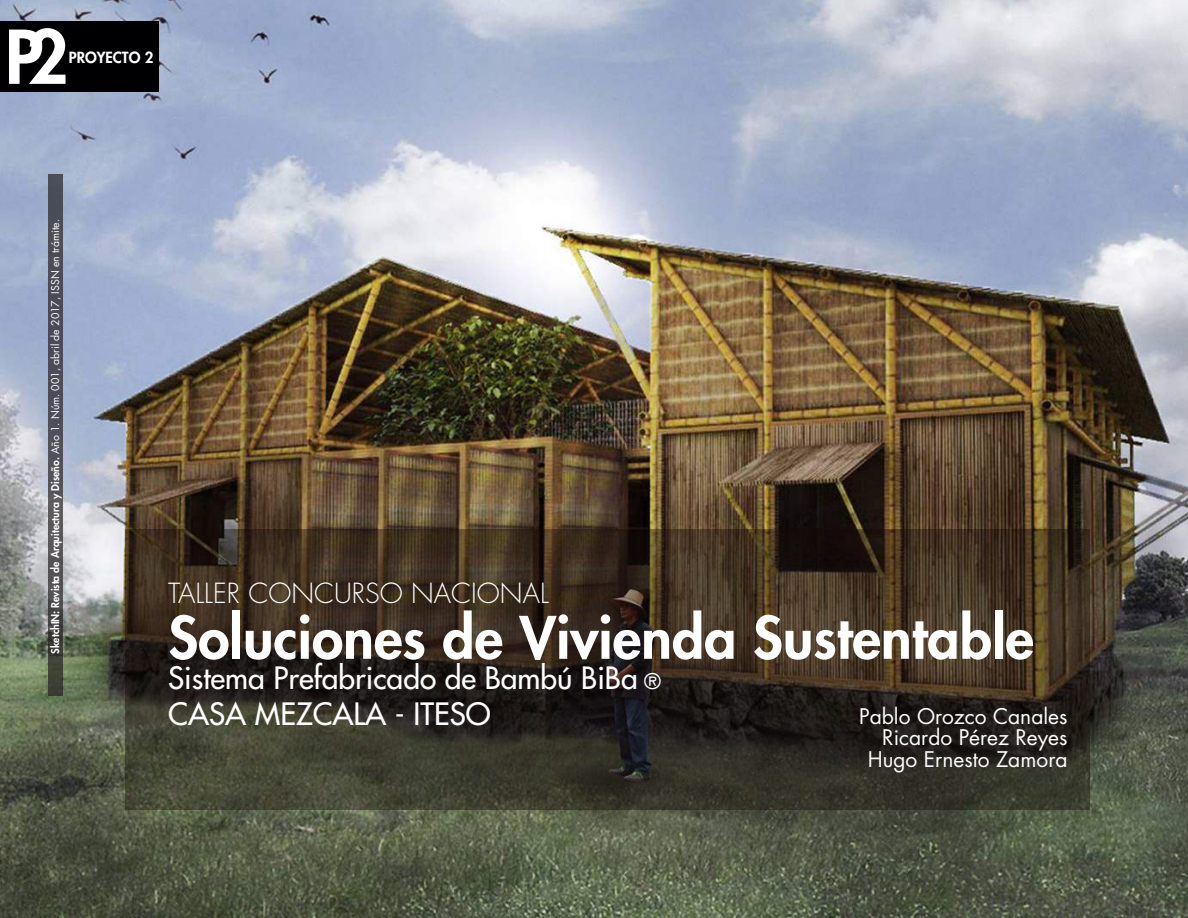
<style>
.page{position:relative;width:1188px;height:918px;background:#fff}
.page>*{position:absolute;margin:0;border:0;box-sizing:border-box;transform-origin:0 0}
.t1{font:800 72px "Futura Std";color:#fff}
.t2{font:800 57px "Futura Std";color:#fff}
.t3{font:500 30px/36.3px "Futura Std";color:#fff}
.t4{font:300 27px "Futura Std";color:#fff}
.t5{font:21px/21.6px "Futura Std";color:#fff;text-align:right}
.t6{font:800 15px "Futura Std";color:#fff}
.t7{font:10.5px "Futura Std";color:#fff}
.s1{font-weight:800}
.s2{font-size:21px}
</style>
<div class="page">
<img style="left:0;top:0;width:1188px;height:918px">
<svg style="left:125px;top:529px;width:965px;height:281px;background:#362e22"></svg>
<div style="left:0;top:21px;width:158px;height:71px;background:#000002"></div>
<svg style="left:48px;top:175px;width:14px;height:521px;background:#4b4c51"></svg>
<h1 class="t1" style="left:5px;top:12px;width:65px">P2</h1>
<h3 class="t6" style="left:69px;top:48px;width:86px">PROYECTO 2</h3>
<p class="t7" style="left:49px;top:654px;width:436px;rotate:-90deg"><span class="s1">SketchIN: Revista de Arquitectura y Diseño.</span> Año 1. Núm. 001, abril de 2017, ISSN en trámite.</p>
<h3 class="t4" style="left:168px;top:577px;width:382px">TALLER CONCURSO NACIONAL</h3>
<h2 class="t2" style="left:168px;top:602px;width:867px">Soluciones de Vivienda Sustentable</h2>
<h3 class="t3" style="left:168px;top:660px;width:494px">Sistema Prefabricado de Bambú BiBa <span class="s2">®<br></span>CASA MEZCALA - ITESO</h3>
<h3 class="t5" style="left:859px;top:705px;width:210px">Pablo Orozco Canales<br>Ricardo Pérez Reyes<br>Hugo Ernesto Zamora</h3>
</div>
